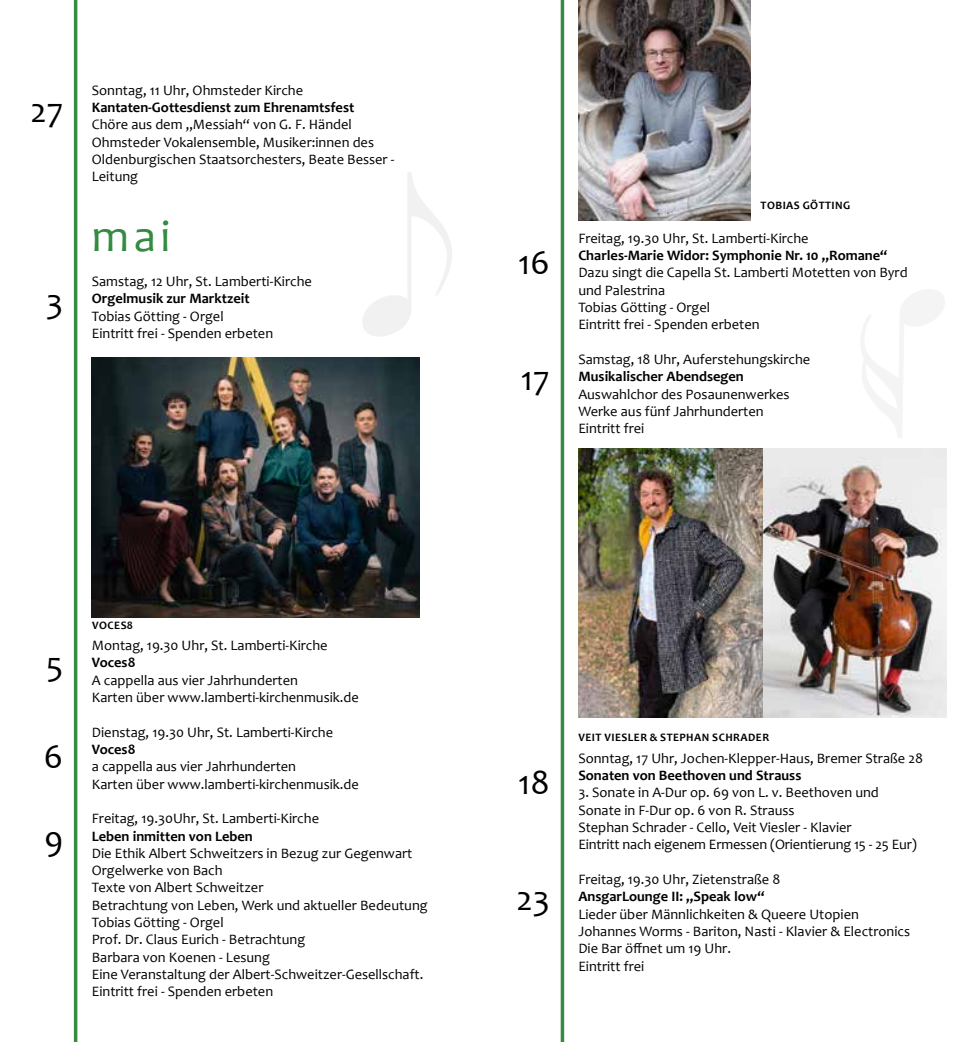
<style>
.page{position:relative;width:973px;height:1042px;background:#fff}
.page>*{position:absolute;margin:0;border:0;box-sizing:border-box;transform-origin:0 0}
.t1{font:45.5px "Candara";color:#348b41}
.t2{font:35px "Candara";color:#000}
.t3{font:14.35px/17.3px "Candara";color:#000}
.t4{font:700 14.35px "Candara";color:#000}
.t5{font:700 11.38px "Candara";letter-spacing:.04em;color:#000}
</style>
<div class="page">
<hr style="left:74px;top:0;width:3px;height:1042px;background:#348b41">
<svg style="left:560px;top:0;width:4px;height:1042px;background:#579f61"></svg>
<svg style="left:363px;top:172px;width:89px;height:164px"></svg>
<img style="left:578px;top:0;width:172px;height:221px">
<img style="left:92px;top:357px;width:327px;height:260px">
<img style="left:578px;top:448px;width:368px;height:270px">
<svg style="left:822px;top:289px;width:122px;height:182px"></svg>
<h2 class="t2" style="left:31px;top:89px;width:34px">27</h2>
<h2 class="t2" style="left:46px;top:279px;width:19px">3</h2>
<p class="t3" style="left:92px;top:81px;width:213px">Sonntag, 11 Uhr, Ohmsteder Kirche</p>
<p class="t4" style="left:92px;top:98px;width:264px">Kantaten-Gottesdienst zum Ehrenamtsfest</p>
<p class="t3" style="left:92px;top:116px;width:304px">Chöre aus dem „Messiah“ von G. F. Händel Ohmsteder Vokalensemble, Musiker:innen des Oldenburgischen Staatsorchesters, Beate Besser - Leitung</p>
<h1 class="t1" style="left:92px;top:208px;width:80px">mai</h1>
<p class="t3" style="left:92px;top:272px;width:221px">Samstag, 12 Uhr, St. Lamberti-Kirche</p>
<p class="t4" style="left:92px;top:290px;width:159px">Orgelmusik zur Marktzeit</p>
<p class="t3" style="left:92px;top:307px;width:183px">Tobias Götting - Orgel<br>Eintritt frei - Spenden erbeten</p>
<h2 class="t2" style="left:46px;top:643px;width:19px">5</h2>
<h2 class="t2" style="left:44px;top:735px;width:21px">6</h2>
<h2 class="t2" style="left:44px;top:816px;width:21px">9</h2>
<p class="t5" style="left:92px;top:618px;width:42px">voces8</p>
<p class="t3" style="left:92px;top:636px;width:237px">Montag, 19.30 Uhr, St. Lamberti-Kirche</p>
<p class="t4" style="left:92px;top:653px;width:45px">Voces8</p>
<p class="t3" style="left:92px;top:671px;width:268px">A cappella aus vier Jahrhunderten<br>Karten über www.lamberti-kirchenmusik.de</p>
<p class="t3" style="left:92px;top:723px;width:243px">Dienstag, 19.30 Uhr, St. Lamberti-Kirche</p>
<p class="t4" style="left:92px;top:740px;width:45px">Voces8</p>
<p class="t3" style="left:92px;top:758px;width:268px">a cappella aus vier Jahrhunderten<br>Karten über www.lamberti-kirchenmusik.de</p>
<p class="t3" style="left:92px;top:810px;width:229px">Freitag, 19.30Uhr, St. Lamberti-Kirche</p>
<p class="t4" style="left:92px;top:827px;width:162px">Leben inmitten von Leben</p>
<p class="t3" style="left:92px;top:844px;width:337px">Die Ethik Albert Schweitzers in Bezug zur Gegenwart Orgelwerke von Bach<br>Texte von Albert Schweitzer<br>Betrachtung von Leben, Werk und aktueller Bedeutung Tobias Götting - Orgel<br>Prof. Dr. Claus Eurich - Betrachtung<br>Barbara von Koenen - Lesung<br>Eine Veranstaltung der Albert-Schweitzer-Gesellschaft.<br>Eintritt frei - Spenden erbeten</p>
<h2 class="t2" style="left:518px;top:241px;width:33px">16</h2>
<h2 class="t2" style="left:521px;top:357px;width:30px">17</h2>
<p class="t5" style="left:760px;top:198px;width:29px">tobias</p>
<p class="t5" style="left:802px;top:198px;width:48px">götti ng</p>
<p class="t3" style="left:578px;top:229px;width:232px">Freitag, 19.30 Uhr, St. Lamberti-Kirche</p>
<p class="t4" style="left:578px;top:246px;width:310px">Charles-Marie Widor: Symphonie Nr. 10 „Romane“</p>
<p class="t3" style="left:578px;top:264px;width:331px">Dazu singt die Capella St. Lamberti Motetten von Byrd und Palestrina<br>Tobias Götting - Orgel<br>Eintritt frei - Spenden erbeten</p>
<p class="t3" style="left:578px;top:350px;width:233px">Samstag, 18 Uhr, Auferstehungskirche</p>
<p class="t4" style="left:578px;top:368px;width:167px">Musikalischer Abendsegen</p>
<p class="t3" style="left:578px;top:385px;width:213px">Auswahlchor des Posaunenwerkes<br>Werke aus fünf Jahrhunderten<br>Eintritt frei</p>
<h2 class="t2" style="left:518px;top:760px;width:33px">18</h2>
<h2 class="t2" style="left:516px;top:876px;width:35px">23</h2>
<p class="t5" style="left:578px;top:730px;width:40px">veit viesler</p>
<p class="t5" style="left:649px;top:730px;width:19px">&amp; stepha</p>
<p class="t5" style="left:701px;top:730px;width:32px">n schrader</p>
<p class="t3" style="left:578px;top:749px;width:346px">Sonntag, 17 Uhr, Jochen-Klepper-Haus, Bremer Straße 28</p>
<p class="t4" style="left:578px;top:766px;width:224px">Sonaten von Beethoven und Strauss</p>
<p class="t3" style="left:578px;top:784px;width:340px">3. Sonate in A-Dur op. 69 von L. v. Beethoven und Sonate in F-Dur op. 6 von R. Strauss<br>Stephan Schrader - Cello, Veit Viesler - Klavier<br>Eintritt nach eigenem Ermessen (Orientierung 15 - 25 Eur)</p>
<p class="t3" style="left:578px;top:870px;width:203px">Freitag, 19.30 Uhr, Zietenstraße 8</p>
<p class="t4" style="left:578px;top:887px;width:188px">AnsgarLounge II: „Speak low“</p>
<p class="t3" style="left:578px;top:905px;width:333px">Lieder über Männlichkeiten &amp; Queere Utopien Johannes Worms - Bariton, N asti - Klavier &amp; Electronics Die Bar öffnet um 19 Uhr.<br>Eintritt frei</p>
</div>
